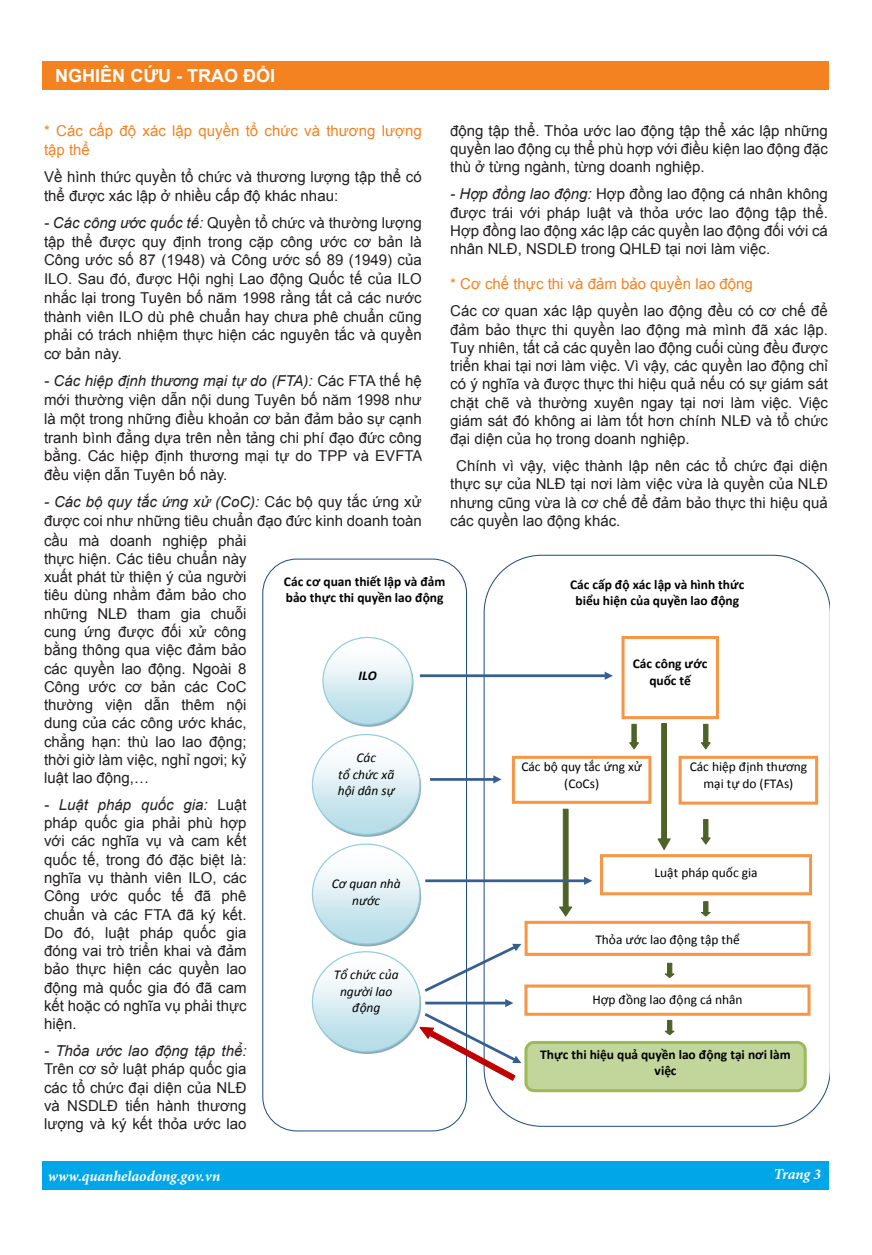
<style>
.page{position:relative;width:872px;height:1255px;background:#fff}
.page>*{position:absolute;margin:0;border:0;box-sizing:border-box;transform-origin:0 0}
.t1{font:700 18px "Arial";color:#fff}
.noi_dung{font:15px/18.3px "Arial";color:#231f20;text-align:justify}
.tit1{font:15px/18.8px "Arial";color:#f58220}
.t2{font:italic 700 15px "Minion Pro";letter-spacing:-.005em;color:#fff}
.t3{font:700 13.5px/16.6px "Calibri";letter-spacing:-.005em;color:#000;text-align:center}
.t4{font:13.5px/16.5px "Calibri";color:#000;text-align:center}
.t5{font:italic 13.5px/16.5px "Calibri";letter-spacing:-.005em;color:#000;text-align:center}
.t6{font:italic 700 13.5px "Calibri";color:#000}
.s1{font-style:italic}
</style>
<div class="page">
<div style="left:43px;top:61px;width:786px;height:29px;background:#f58220"></div>
<div style="left:43px;top:1161px;width:786px;height:28px;background:#00a6e8"></div>
<svg style="left:483px;top:555px;width:346px;height:571px"></svg>
<div style="left:526px;top:985px;width:283px;height:29px;background:#fff"></div>
<div style="left:524px;top:984px;width:286px;height:31px;border:3px solid #f79646"></div>
<div style="left:526px;top:922px;width:283px;height:32px;background:#fff"></div>
<div style="left:524px;top:920px;width:286px;height:35px;border:3px solid #f79646"></div>
<div style="left:513px;top:757px;width:137px;height:45px;background:#fff"></div>
<div style="left:512px;top:755px;width:139px;height:48px;border:3px solid #f79646"></div>
<div style="left:601px;top:855px;width:209px;height:38px;background:#fff"></div>
<div style="left:600px;top:854px;width:212px;height:41px;border:3px solid #f79646"></div>
<div style="left:680px;top:757px;width:136px;height:46px;background:#fff"></div>
<div style="left:678px;top:755px;width:140px;height:49px;border:3px solid #f79646"></div>
<div style="left:623px;top:637px;width:94px;height:80px;background:#fff"></div>
<div style="left:621px;top:636px;width:98px;height:83px;border:3px solid #f79646"></div>
<div style="left:526px;top:1042px;width:279px;height:48px;background:#c2d69b;border-radius:8px"></div>
<div style="left:524px;top:1040px;width:282px;height:52px;border:3px solid #9bbb59;border-radius:8px"></div>
<svg style="left:628px;top:723px;width:12px;height:27px"></svg>
<svg style="left:700px;top:723px;width:12px;height:27px"></svg>
<svg style="left:700px;top:818px;width:12px;height:27px"></svg>
<svg style="left:700px;top:900px;width:12px;height:17px"></svg>
<svg style="left:664px;top:962px;width:12px;height:16px"></svg>
<svg style="left:664px;top:1019px;width:12px;height:16px"></svg>
<svg style="left:558px;top:808px;width:15px;height:109px"></svg>
<svg style="left:657px;top:722px;width:14px;height:129px"></svg>
<svg style="left:323px;top:637px;width:89px;height:87px"></svg>
<svg style="left:312px;top:734px;width:108px;height:100px"></svg>
<hr style="left:420px;top:674px;width:186px;height:3px;background:#365f91">
<svg style="left:604px;top:671px;width:9px;height:8px"></svg>
<hr style="left:425px;top:879px;width:160px;height:3px;background:#365f91">
<svg style="left:584px;top:876px;width:8px;height:8px"></svg>
<hr style="left:430px;top:778px;width:65px;height:2px;background:#365f91">
<svg style="left:493px;top:775px;width:8px;height:8px"></svg>
<svg style="left:312px;top:844px;width:209px;height:237px"></svg>
<p class="t1" style="left:55px;top:64px;width:221px">NGHIÊN CỨU - TRAO ĐỔI</p>
<p class="tit1" style="left:44px;top:121px;width:379px">* Các cấp độ xác lập quyền tổ chức và thương lượng tập thể</p>
<p class="noi_dung" style="left:44px;top:167px;width:379px;line-height:18.8px">Về hình thức quyền tổ chức và thương lượng tập thể có thể được xác lập ở nhiều cấp độ khác nhau:</p>
<p class="noi_dung" style="left:44px;top:213px;width:379px;line-height:18.8px"><span class="s1">- Các công ước quốc tế:</span> Quyền tổ chức và thường lượng tập thể được quy định trong cặp công ước cơ bản là Công ước số 87 (1948) và Công ước số 89 (1949) của ILO. Sau đó, được Hội nghị Lao động Quốc tế của ILO nhắc lại trong Tuyên bố năm 1998 rằng tất cả các nước thành viên ILO dù phê chuẩn hay chưa phê chuẩn cũng phải có trách nhiệm thực hiện các nguyên tắc và quyền cơ bản này.</p>
<p class="noi_dung" style="left:44px;top:372px;width:380px;line-height:18.8px"><span class="s1">- Các hiệp định thương mại tự do (FTA):</span> Các FTA thế hệ mới thường viện dẫn nội dung Tuyên bố năm 1998 như là một trong những điều khoản cơ bản đảm bảo sự cạnh tranh bình đẳng dựa trên nền tảng chi phí đạo đức công bằng. Các hiệp định thương mại tự do TPP và EVFTA đều viện dẫn Tuyên bố này.</p>
<p class="noi_dung" style="left:44px;top:493px;width:379px;text-align:left"><span class="s1">- Các bộ quy tắc ứng xử (CoC):</span> Các bộ quy tắc ứng xử được coi như những tiêu chuẩn đạo đức kinh doanh toàn cầu mà doanh nghiệp phải<br>thực hiện. Các tiêu chuẩn này<br>xuất phát từ thiện ý của người<br>tiêu dùng nhằm đảm bảo cho<br>những NLĐ tham gia chuỗi<br>cung ứng được đối xử công<br>bằng thông qua việc đảm bảo<br>các quyền lao động. Ngoài 8<br>Công ước cơ bản các CoC<br>thường viện dẫn thêm nội<br>dung của các công ước khác,<br>chẳng hạn: thù lao lao động;<br>thời giờ làm việc, nghỉ ngơi; kỷ<br>luật lao động,…</p>
<p class="noi_dung" style="left:44px;top:795px;width:204px"><span class="s1">- Luật pháp quốc gia:</span> Luật pháp quốc gia phải phù hợp với các nghĩa vụ và cam kết quốc tế, trong đó đặc biệt là: nghĩa vụ thành viên ILO, các Công ước quốc tế đã phê chuẩn và các FTA đã ký kết.<br>Do đó, luật pháp quốc gia đóng vai trò triển khai và đảm bảo thực hiện các quyền lao động mà quốc gia đó đã cam kết hoặc có nghĩa vụ phải thực hiện.</p>
<p class="noi_dung" style="left:44px;top:1041px;width:204px"><span class="s1">- Thỏa ước lao động tập thể:<br></span>Trên cơ sở luật pháp quốc gia các tổ chức đại diện của NLĐ và NSDLĐ tiến hành thương lượng và ký kết thỏa ước lao</p>
<p class="noi_dung" style="left:450px;top:121px;width:379px">động tập thể. Thỏa ước lao động tập thể xác lập những quyền lao động cụ thể phù hợp với điều kiện lao động đặc thù ở từng ngành, từng doanh nghiệp.</p>
<p class="noi_dung" style="left:450px;top:185px;width:379px"><span class="s1">- Hợp đồng lao động:</span> Hợp đồng lao động cá nhân không được trái với pháp luật và thỏa ước lao động tập thể.<br>Hợp đồng lao động xác lập các quyền lao động đối với cá nhân NLĐ, NSDLĐ trong QHLĐ tại nơi làm việc.</p>
<p class="tit1" style="left:450px;top:275px;width:304px">* Cơ chế thực thi và đảm bảo quyền lao động</p>
<p class="noi_dung" style="left:450px;top:302px;width:379px">Các cơ quan xác lập quyền lao động đều có cơ chế để đảm bảo thực thi quyền lao động mà mình đã xác lập.<br>Tuy nhiên, tất cả các quyền lao động cuối cùng đều được triển khai tại nơi làm việc. Vì vậy, các quyền lao động chỉ có ý nghĩa và được thực thi hiệu quả nếu có sự giám sát chặt chẽ và thường xuyên ngay tại nơi làm việc. Việc giám sát đó không ai làm tốt hơn chính NLĐ và tổ chức đại diện của họ trong doanh nghiệp.</p>
<p class="noi_dung" style="left:450px;top:457px;width:379px;text-indent:6px">Chính vì vậy, việc thành lập nên các tổ chức đại diện thực sự của NLĐ tại nơi làm việc vừa là quyền của NLĐ nhưng cũng vừa là cơ chế để đảm bảo thực thi hiệu quả các quyền lao động khác.</p>
<p class="t3" style="left:284px;top:573px;width:163px;text-align:left">Các cơ quan thiết lập và đảm bảo thực thi quyền lao động</p>
<p class="t3" style="left:570px;top:576px;width:176px">Các cấp độ xác lập và hình thức biểu hiện của quyền lao động</p>
<p class="t3" style="left:633px;top:655px;width:76px">Các công ước quốc tế</p>
<p class="t6" style="left:358px;top:666px;width:20px">ILO</p>
<p class="t5" style="left:338px;top:749px;width:58px">Các<br>tổ chức xã hội dân sự</p>
<p class="t4" style="left:521px;top:758px;width:122px">Các bộ quy tắc ứng xử (CoCs)</p>
<p class="t4" style="left:689px;top:758px;width:119px">Các hiệp định thương mại tự do (FTAs)</p>
<p class="t4" style="left:654px;top:864px;width:104px">Luật pháp quốc gia</p>
<p class="t5" style="left:332px;top:874px;width:70px">Cơ quan nhà nước</p>
<p class="t4" style="left:595px;top:930px;width:146px">Thỏa ước lao động tập thể</p>
<p class="t5" style="left:334px;top:966px;width:66px">Tổ chức của người lao động</p>
<p class="t4" style="left:592px;top:991px;width:152px">Hợp đồng lao động cá nhân</p>
<p class="t3" style="left:540px;top:1045px;width:252px">Thực thi hiệu quả quyền lao động tại nơi làm việc</p>
<p class="t2" style="left:51px;top:1165px;width:156px">Bản tin quan hệ lao động</p>
<p class="t2" style="left:774px;top:1163px;width:49px">Trang 3</p>
<p class="t2" style="left:48px;top:1165px;width:174px">www.quanhelaodong.gov.vn</p>
</div>
